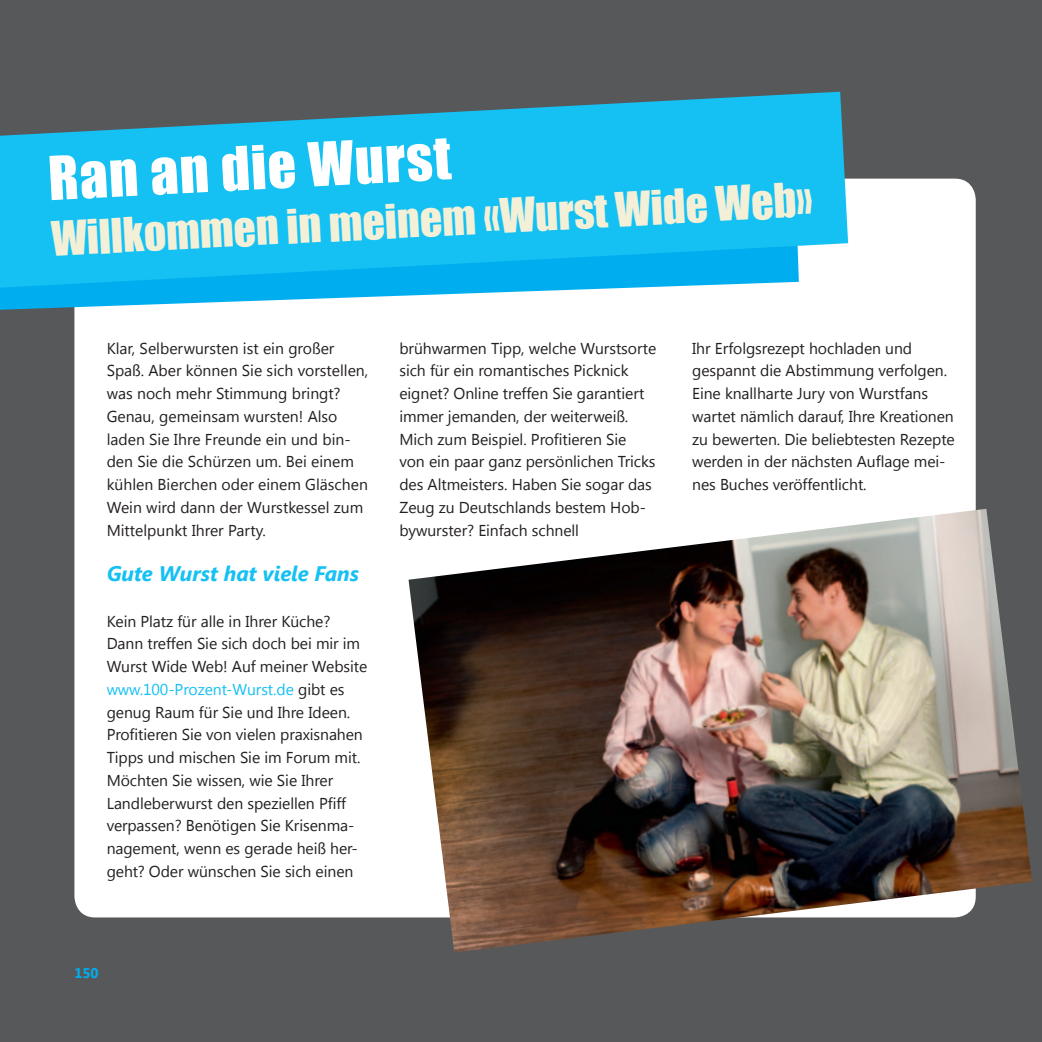
<style>
.page{position:relative;width:1042px;height:1042px;background:#57585a}
.page>*{position:absolute;margin:0;border:0;box-sizing:border-box;transform-origin:0 0}
.t1{font:56px "Impact";color:#fff}
.t2{font:43.75px "Impact";color:#f3f0d7}
.t3{font:italic 700 21px "Segoe UI";color:#15c0f2}
.t4{font:15.75px/22.8px "Segoe UI";letter-spacing:-.005em;color:#231f20}
.t5{font:700 14px "Segoe UI";color:#00aeef}
.s1{color:#15c0f2}
</style>
<div class="page">
<div style="left:74px;top:179px;width:901px;height:738px;background:#fff;border-radius:21px"></div>
<img style="left:408px;top:509px;width:624px;height:443px">
<svg style="left:0;top:288px;width:622px;height:22px"></svg>
<svg style="left:0;top:92px;width:848px;height:196px;background:#1eb3e0"></svg>
<h1 class="t1" style="left:46px;top:135px;width:404px;rotate:-3deg">Ran an die Wurst</h1>
<h2 class="t2" style="left:50px;top:205px;width:763px;rotate:-3deg">Willkommen in meinem «Wurst Wide Web»</h2>
<p class="t4" style="left:107px;top:336px;width:263px">Klar, Selberwursten ist ein großer Spaß. Aber können Sie sich vorstellen, was noch mehr Stimmung bringt?<br>Genau, gemeinsam wursten! Also laden Sie Ihre Freunde ein und bin&shy;den Sie die Schürzen um. Bei einem kühlen Bierchen oder einem Gläschen Wein wird dann der Wurstkessel zum Mittelpunkt Ihrer Party.</p>
<h3 class="t3" style="left:107px;top:559px;width:254px">Gute Wurst hat viele Fans</h3>
<p class="t4" style="left:107px;top:609px;width:262px">Kein Platz für alle in Ihrer Küche?<br>Dann treffen Sie sich doch bei mir im Wurst Wide Web! Auf meiner Website <span class="s1">www.100-Prozent-Wurst.de</span> gibt es genug Raum für Sie und Ihre Ideen.<br>Profitieren Sie von vielen praxisnahen Tipps und mischen Sie im Forum mit.<br>Möchten Sie wissen, wie Sie Ihrer Landleberwurst den speziellen Pfiff verpassen? Benötigen Sie Krisenma&shy;nagement, wenn es gerade heiß her&shy;geht? Oder wünschen Sie sich einen</p>
<p class="t4" style="left:399px;top:336px;width:258px">brühwarmen Tipp, welche Wurstsorte sich für ein romantisches Picknick eignet? Online treffen Sie garantiert immer jemanden, der weiterweiß.<br>Mich zum Beispiel. Profitieren Sie<br>von ein paar ganz persönlichen Tricks des Altmeisters. Haben Sie sogar das Zeug zu Deutschlands bestem Hob&shy;bywurster? Einfach schnell</p>
<p class="t4" style="left:692px;top:336px;width:264px">Ihr Erfolgsrezept hochladen und gespannt die Abstimmung verfolgen.<br>Eine knallharte Jury von Wurstfans wartet nämlich darauf, Ihre Kreationen zu bewerten. Die beliebtesten Rezepte werden in der nächsten Auflage mei&shy;nes Buches veröffentlicht.</p>
<p class="t5" style="left:74px;top:963px;width:26px">150</p>
</div>
